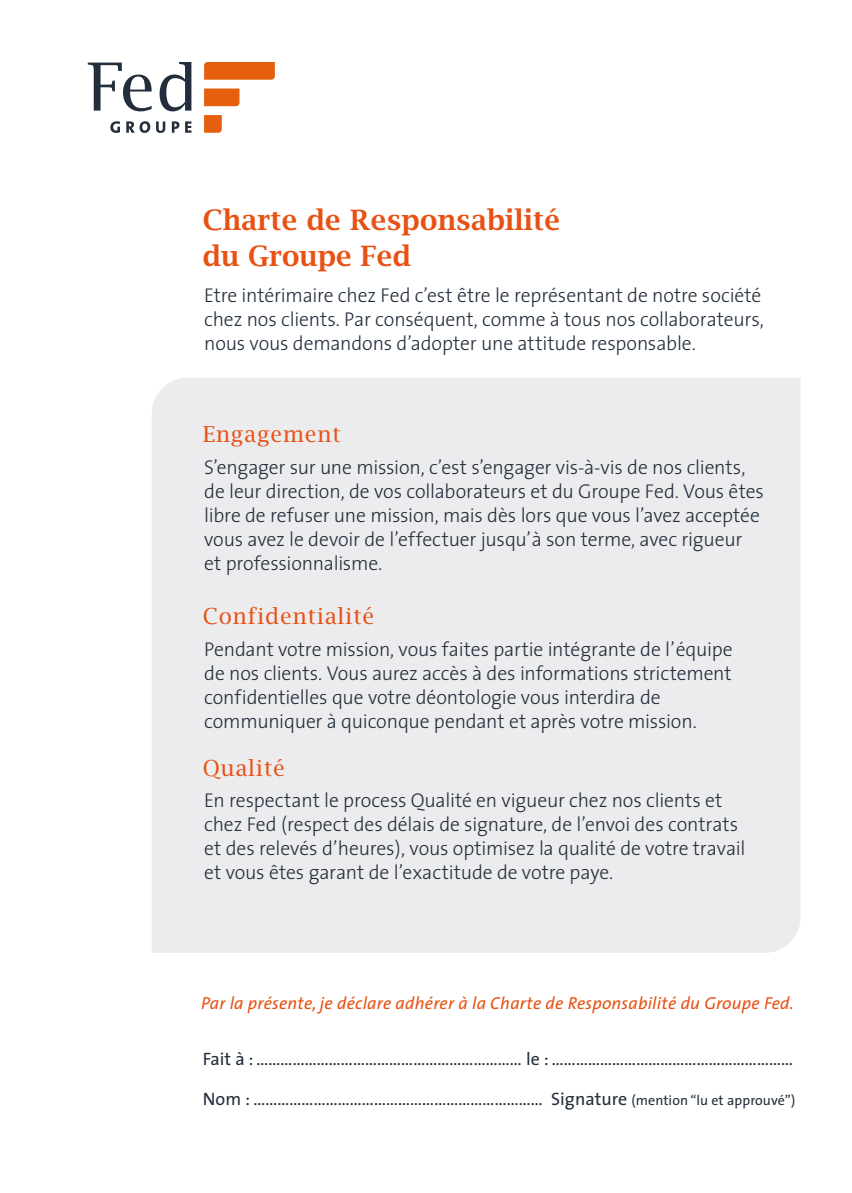
<style>
.page{position:relative;width:852px;height:1193px;background:#fff}
.page>*{position:absolute;margin:0;border:0;box-sizing:border-box;transform-origin:0 0}
.t1{font:600 28px/36px "Lucida Bright";letter-spacing:.01em;color:#e85113}
.t2{font:22px "Lucida Bright";letter-spacing:.04em;color:#e85113}
.t3{font:300 20px/24px "The Sans";letter-spacing:-.005em;color:#222e3b}
.t4{font:18px "The Sans";letter-spacing:.005em;color:#222e3b}
.t5{font:italic 17.4px "The Sans";letter-spacing:.015em;color:#e85113}
.s1{font-size:14px}
</style>
<div class="page">
<div style="left:152px;top:378px;width:648px;height:575px;background:#ececee"></div>
<svg style="left:204px;top:115px;width:18px;height:18px"></svg>
<svg style="left:204px;top:89px;width:35px;height:17px"></svg>
<svg style="left:204px;top:62px;width:71px;height:18px"></svg>
<svg style="left:88px;top:63px;width:63px;height:48px"></svg>
<svg style="left:159px;top:62px;width:32px;height:49px"></svg>
<svg style="left:110px;top:121px;width:10px;height:12px"></svg>
<svg style="left:126px;top:121px;width:24px;height:12px"></svg>
<svg style="left:156px;top:121px;width:9px;height:12px"></svg>
<svg style="left:172px;top:121px;width:7px;height:12px"></svg>
<svg style="left:185px;top:121px;width:6px;height:12px"></svg>
<h1 class="t1" style="left:203px;top:201px;width:359px">Charte de Responsabilité du Groupe Fed</h1>
<p class="t3" style="left:204px;top:282px;width:561px">Etre intérimaire chez Fed c’est être le représentant de notre société chez nos clients. Par conséquent, comme à tous nos collaborateurs, nous vous demandons d’adopter une attitude responsable.</p>
<p class="t2" style="left:203px;top:420px;width:140px">Engagement</p>
<p class="t3" style="left:204px;top:455px;width:561px">S’engager sur une mission, c’est s’engager vis-à-vis de nos clients, de leur direction, de vos collaborateurs et du Groupe Fed. Vous êtes libre de refuser une mission, mais dès lors que vous l’avez acceptée vous avez le devoir de l’effectuer jusqu’à son terme, avec rigueur et professionnalisme.</p>
<p class="t2" style="left:203px;top:602px;width:173px">Confidentialité</p>
<p class="t3" style="left:204px;top:637px;width:530px">Pendant votre mission, vous faites partie intégrante de l’équipe de nos clients. Vous aurez accès à des informations strictement confidentielles que votre déontologie vous interdira de communiquer à quiconque pendant et après votre mission.</p>
<p class="t2" style="left:203px;top:755px;width:84px">Qualité</p>
<p class="t3" style="left:204px;top:787px;width:542px">En respectant le process Qualité en vigueur chez nos clients et chez Fed (respect des délais de signature, de l’envoi des contrats et des relevés d’heures), vous optimisez la qualité de votre travail et vous êtes garant de l’exactitude de votre paye.</p>
<p class="t5" style="left:201px;top:988px;width:594px">Par la présente, je déclare adhérer à la Charte de Responsabilité du Groupe Fed.</p>
<p class="t4" style="left:203px;top:1043px;width:591px">Fait à : ………………………………………………………… le : ……………………………………………………</p>
<p class="t4" style="left:203px;top:1084px;width:594px">Nom : ……………………………………………………………… Signature <span class="s1">(mention “lu et approuvé”)</span></p>
</div>
